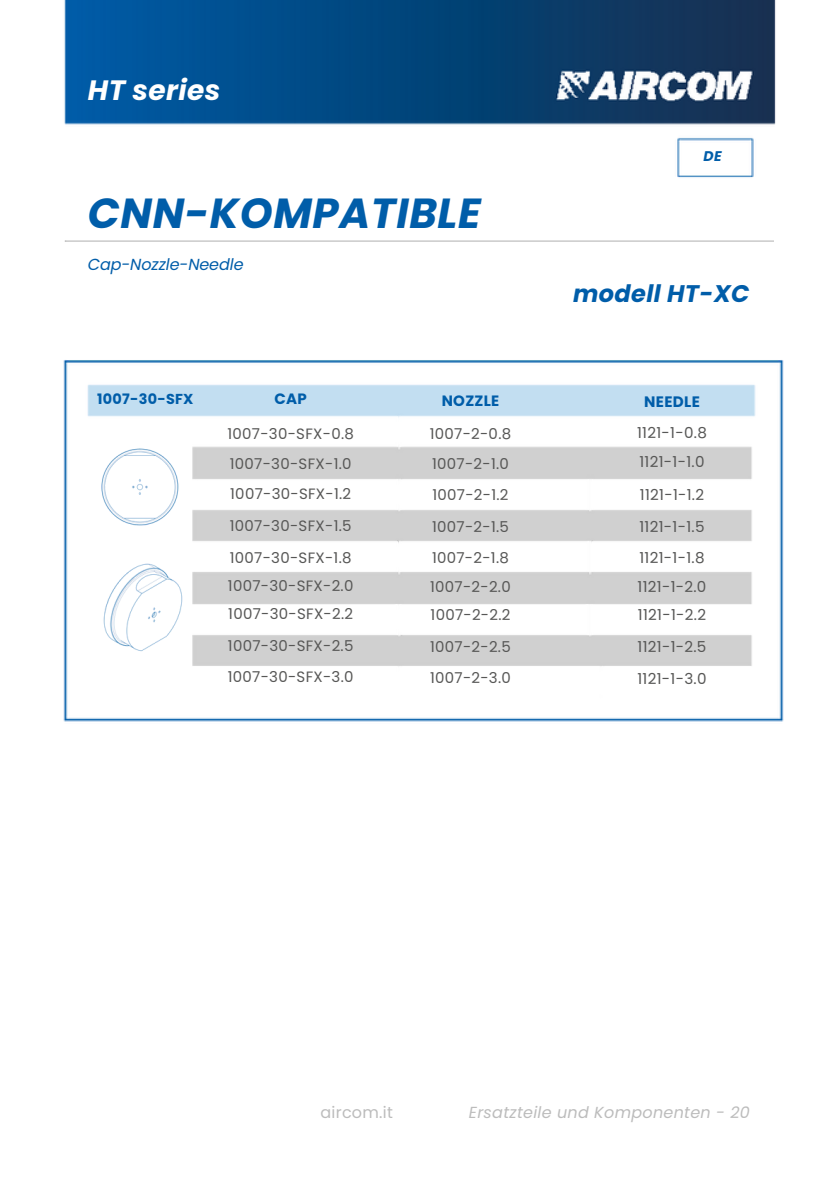
<style>
.page{position:relative;width:839px;height:1191px;background:#fff}
.page>*{position:absolute;margin:0;border:0;box-sizing:border-box;transform-origin:0 0}
.t1{font:italic 700 42px "Poppins";letter-spacing:.015em;color:#005da9}
.t2{font:italic 700 28px "Poppins";letter-spacing:.015em;color:#fff}
.t3{font:italic 700 24px "Poppins";letter-spacing:.015em;color:#005da9}
.t4{font:italic 16px "Poppins";letter-spacing:.02em;color:#bcbcbc}
.t5{font:italic 16px "Poppins";letter-spacing:-.005em;color:#005da9}
.t6{font:16px "Poppins";letter-spacing:.015em;color:#bcbcbc}
.t7{font:15.2px "Poppins";letter-spacing:.02em;color:#575756}
.t8{font:700 15.2px "Poppins";letter-spacing:.02em;color:#005da9}
.t9{font:15px/32.4px "Poppins";letter-spacing:.02em;color:#575756;text-align:center}
.t10{font:700 15px "Poppins";color:#005da9}
.t11{font:700 14.4px "Poppins";letter-spacing:.02em;color:#005da9}
.t12{font:italic 700 14px "Poppins";color:#005da9}
.s1{font-weight:700;color:#005da9}
</style>
<div class="page">
<img style="left:64px;top:0;width:712px;height:178px">
<img style="left:63px;top:360px;width:721px;height:362px">
<div style="left:84px;top:427px;width:106px;height:262px;background:#fff"></div>
<img style="left:101px;top:448px;width:78px;height:78px">
<img style="left:103px;top:563px;width:80px;height:89px">
<p class="t2" style="left:88px;top:70px;width:134px">HT series</p>
<p class="t1" style="left:88px;top:184px;width:394px">CNN-KOMPATIBLE</p>
<p class="t5" style="left:88px;top:253px;width:157px">Cap-Nozzle-Needle</p>
<p class="t11" style="left:97px;top:389px;width:98px">1007-30-SFX</p>
<p class="t10" style="left:274px;top:388px;width:34px">CAP</p>
<p class="t9" style="left:227px;top:418px;width:128px">1007-30-SFX-0.8</p>
<p class="t9" style="left:230px;top:448px;width:123px">1007-30-SFX-1.0</p>
<p class="t9" style="left:230px;top:477px;width:122px">1007-30-SFX-1.2</p>
<p class="t9" style="left:230px;top:510px;width:123px">1007-30-SFX-1.5</p>
<p class="t9" style="left:230px;top:541px;width:123px">1007-30-SFX-1.8</p>
<p class="t9" style="left:228px;top:570px;width:127px">1007-30-SFX-2.0</p>
<p class="t9" style="left:228px;top:597px;width:126px">1007-30-SFX-2.2</p>
<p class="t9" style="left:228px;top:630px;width:127px">1007-30-SFX-2.5</p>
<p class="t9" style="left:228px;top:661px;width:127px">1007-30-SFX-3.0</p>
<p class="t9" style="left:430px;top:385px;width:83px"><span class="s1">NOZZLE<br></span>1007-2-0.8</p>
<p class="t9" style="left:432px;top:447px;width:78px">1007-2-1.0</p>
<p class="t9" style="left:432px;top:478px;width:77px">1007-2-1.2</p>
<p class="t9" style="left:432px;top:511px;width:78px">1007-2-1.5</p>
<p class="t9" style="left:432px;top:542px;width:78px">1007-2-1.8</p>
<p class="t9" style="left:430px;top:571px;width:82px">1007-2-2.0</p>
<p class="t9" style="left:430px;top:598px;width:81px">1007-2-2.2</p>
<p class="t9" style="left:430px;top:631px;width:82px">1007-2-2.5</p>
<p class="t9" style="left:430px;top:662px;width:82px">1007-2-3.0</p>
<p class="t12" style="left:703px;top:146px;width:19px">DE</p>
<p class="t3" style="left:573px;top:277px;width:178px">modell HT-XC</p>
<p class="t8" style="left:644px;top:391px;width:57px">NEEDLE</p>
<p class="t7" style="left:637px;top:422px;width:71px">1121-1-0.8</p>
<p class="t7" style="left:639px;top:451px;width:67px">1121-1-1.0</p>
<p class="t7" style="left:639px;top:484px;width:66px">1121-1-1.2</p>
<p class="t7" style="left:639px;top:516px;width:67px">1121-1-1.5</p>
<p class="t7" style="left:639px;top:547px;width:67px">1121-1-1.8</p>
<p class="t7" style="left:637px;top:576px;width:70px">1121-1-2.0</p>
<p class="t7" style="left:638px;top:604px;width:70px">1121-1-2.2</p>
<p class="t7" style="left:637px;top:636px;width:70px">1121-1-2.5</p>
<p class="t7" style="left:637px;top:668px;width:71px">1121-1-3.0</p>
<p class="t6" style="left:320px;top:1102px;width:74px">aircom.it</p>
<p class="t4" style="left:469px;top:1102px;width:282px">Ersatzteile und Komponenten - 20</p>
</div>
